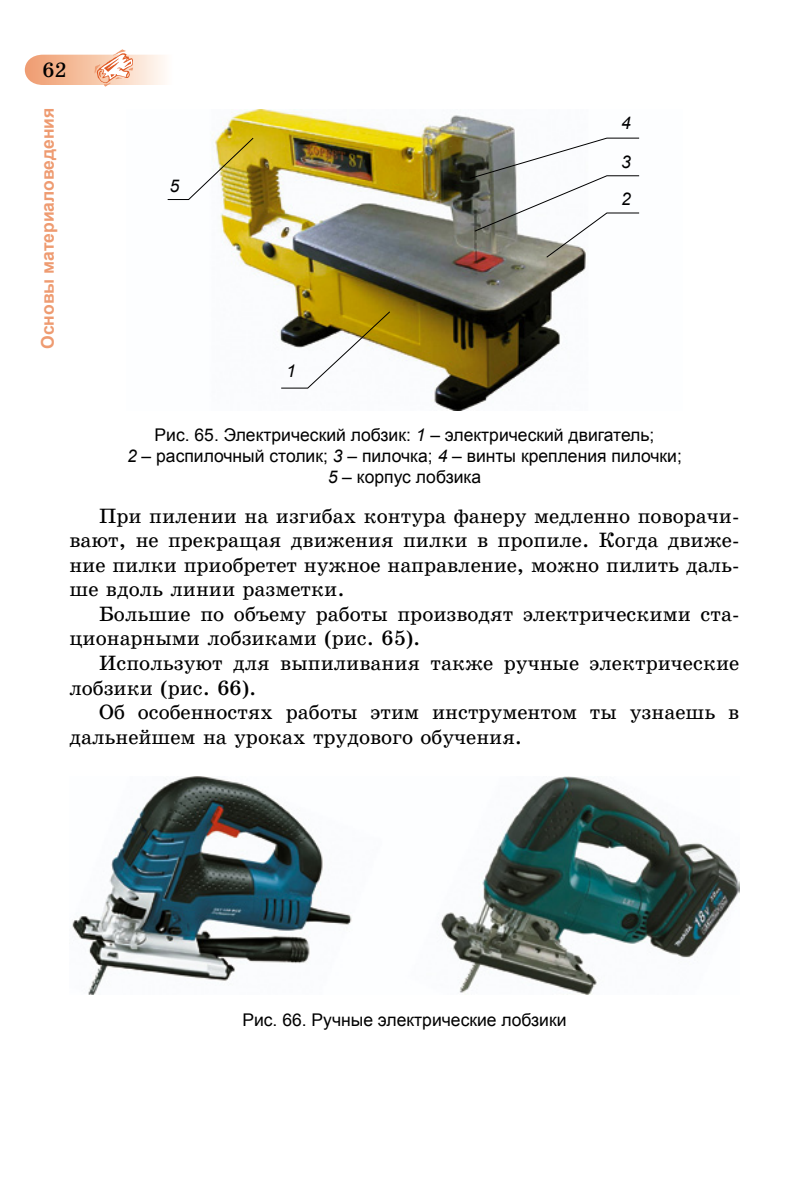
<style>
.page{position:relative;width:804px;height:1191px;background:#fff}
.page>*{position:absolute;margin:0;border:0;box-sizing:border-box;transform-origin:0 0}
.Text_osn{font:21px/24.5px "School Book Alx";color:#000}
.malyunok_pidpis{font:17.5px/21px "Arial";color:#000;text-align:center}
.t1{font:700 17.5px "Arial";color:#ee9b71}
.t2{font:italic 17.5px "Arial";color:#000}
.s1{font-style:italic}
</style>
<div class="page">
<svg style="left:25px;top:50px;width:140px;height:36px"></svg>
<img style="left:218px;top:109px;width:368px;height:301px">
<svg style="left:280px;top:310px;width:111px;height:79px"></svg>
<svg style="left:167px;top:137px;width:87px;height:63px"></svg>
<svg style="left:468px;top:137px;width:172px;height:121px"></svg>
<img style="left:72px;top:777px;width:667px;height:218px">
<p class="Text_osn" style="left:42px;top:58px;width:26px">62</p>
<p class="t1" style="left:36px;top:349px;width:243px;rotate:-90deg">Основы материаловедения</p>
<p class="t2" style="left:169px;top:175px;width:11px">5</p>
<p class="t2" style="left:286px;top:360px;width:11px">1</p>
<p class="t2" style="left:621px;top:111px;width:11px">4</p>
<p class="t2" style="left:621px;top:151px;width:11px">3</p>
<p class="t2" style="left:621px;top:187px;width:11px">2</p>
<p class="malyunok_pidpis" style="left:127px;top:425px;width:556px">Рис. 65. Электрический лобзик: <span class="s1">1</span> – электрический двигатель;<br><span class="s1">2</span> – распилочный столик; <span class="s1">3</span> – пилочка; <span class="s1">4</span> – винты крепления пилочки;<br><span class="s1">5</span> – корпус лобзика</p>
<p class="Text_osn" style="left:69px;top:504px;width:671px;text-align:justify;text-indent:30px">При пилении на изгибах контура фанеру медленно поворачи&shy;вают, не прекращая движения пилки в пропиле. Когда движе&shy;ние пилки приобретет нужное направление, можно пилить даль&shy;ше вдоль линии разметки.</p>
<p class="Text_osn" style="left:69px;top:602px;width:671px;text-indent:30px">Большие по объему работы производят электрическими ста&shy;ционарными лобзиками (рис. 65).</p>
<p class="Text_osn" style="left:69px;top:651px;width:671px;text-indent:30px">Используют для выпиливания также ручные электрические лобзики (рис. 66).</p>
<p class="Text_osn" style="left:69px;top:700px;width:671px;text-indent:30px">Об особенностях работы этим инструментом ты узнаешь в дальнейшем на уроках трудового обучения.</p>
<p class="malyunok_pidpis" style="left:242px;top:1009px;width:325px">Рис. 66. Ручные электрические лобзики</p>
</div>
